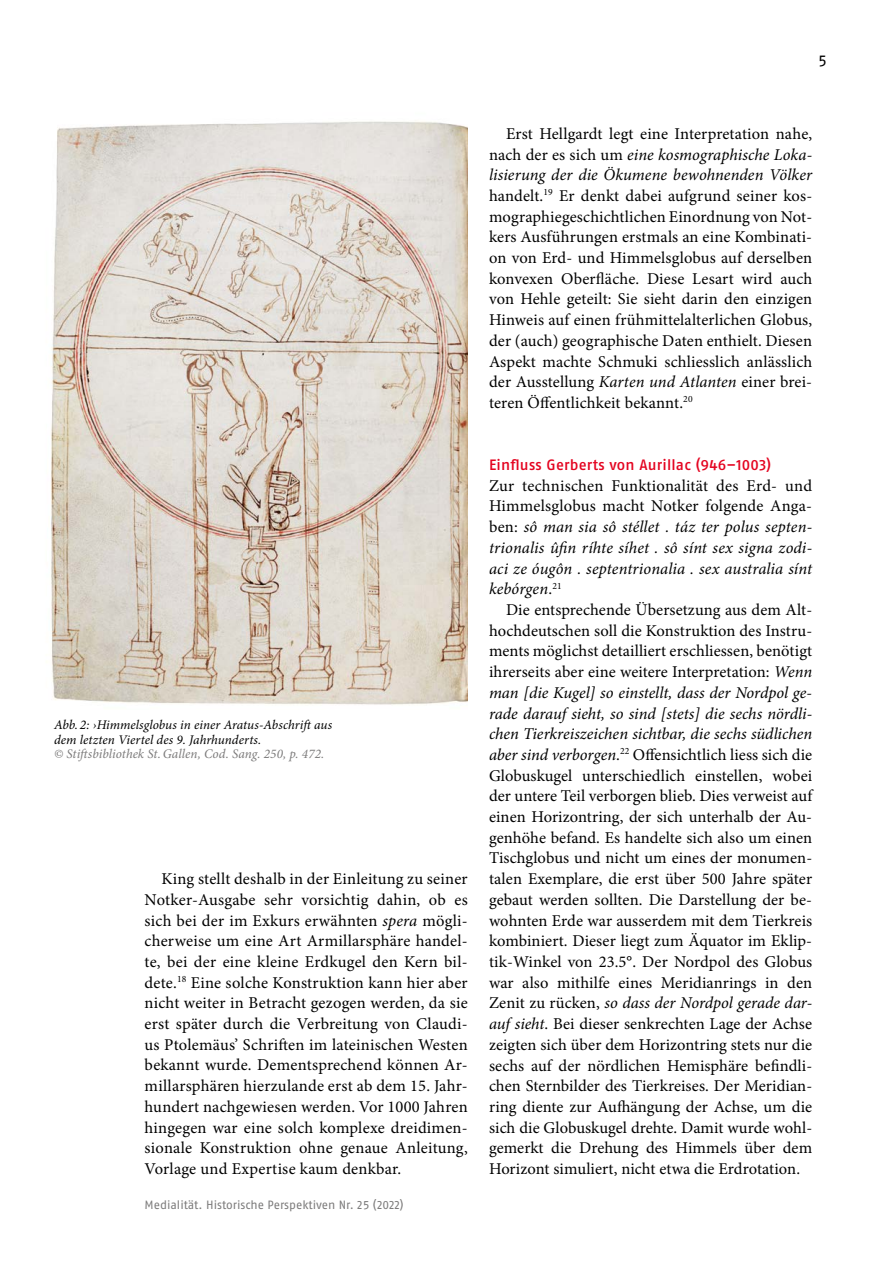
<style>
.page{position:relative;width:893px;height:1263px;background:#fff}
.page>*{position:absolute;margin:0;border:0;box-sizing:border-box;transform-origin:0 0}
.t1{font:16.5px/20.7px "Minion Pro";letter-spacing:.005em;color:#000;text-align:justify}
.t2{font:italic 16.5px/20.7px "Minion Pro";letter-spacing:.005em;color:#000;text-align:justify}
.t3{font:15.75px "Fago No Regular LF";color:#000}
.t4{font:15px "Fago No Med Lf";letter-spacing:.015em;color:#e40521}
.t5{font:italic 13.2px/14.7px "Minion Pro";color:#000}
.t6{font:italic 13.2px "Minion Pro";color:#7c7b7b}
.t7{font:12px "Fago No Regular LF Roman 3";color:#7c7b7b}
.s1{font-size:13.35px}
.s2{font-style:italic}
.s3{font-style:normal}
</style>
<div class="page">
<img style="left:51px;top:121px;width:417px;height:584px">
<p class="t3" style="left:819px;top:52px;width:10px">5</p>
<p class="t5" style="left:54px;top:717px;width:280px"><span class="s1">Abb. 2: ›</span>Himmelsglobus in einer Aratus-Abschrift aus dem letzten Viertel des 9. Jahrhunderts.</p>
<p class="t6" style="left:54px;top:745px;width:272px">© Stiftsbibliothek St.Gallen, Cod. Sang. 250, p. 472.</p>
<p class="t1" style="left:145px;top:869px;width:325px;text-indent:17px">King stellt deshalb in der Einleitung zu seiner Notker-Ausgabe sehr vorsichtig dahin, ob es sich bei der im Exkurs erwähnten <span class="s2">spera</span> mögli&shy;cherweise um eine Art Armillarsphäre handel&shy;te, bei der eine kleine Erdkugel den Kern bil&shy;dete.<sup>18</sup> Eine solche Konstruktion kann hier aber nicht weiter in Betracht gezogen werden, da sie erst später durch die Verbreitung von Claudi&shy;us Ptolemäus’ Schriften im lateinischen Westen bekannt wurde. Dementsprechend können Ar&shy;millarsphären hierzulande erst ab dem 15. Jahr&shy;hundert nachgewiesen werden. Vor 1000 Jahren hingegen war eine solch komplexe dreidimen&shy;sionale Konstruktion ohne genaue Anleitung, Vorlage und Expertise kaum denkbar.</p>
<p class="t7" style="left:145px;top:1198px;width:260px">Medialität. Historische Perspektiven Nr. 25 (2022)</p>
<p class="t1" style="left:489px;top:123px;width:325px;text-indent:17px">Erst Hellgardt legt eine Interpretation nahe, nach der es sich um <span class="s2">eine kosmographische Loka&shy;lisierung der die Ökumene bewohnenden Völker </span>handelt.<sup>19</sup> Er denkt dabei aufgrund seiner kos&shy;mographiegeschichtlichen Einordnung von Not&shy;kers Ausführungen erstmals an eine Kombinati&shy;on von Erd- und Himmelsglobus auf derselben konvexen Oberfläche. Diese Lesart wird auch von Hehle geteilt: Sie sieht darin den einzigen Hinweis auf einen frühmittelalterlichen Globus, der (auch) geographische Daten enthielt. Diesen Aspekt machte Schmuki schliesslich anlässlich der Ausstellung <span class="s2">Karten und Atlanten</span> einer brei&shy;teren Öffentlichkeit bekannt.<sup>20</sup></p>
<p class="t4" style="left:489px;top:456px;width:284px">Einfluss Gerberts von Aurillac (946–1003)</p>
<p class="t2" style="left:489px;top:475px;width:325px"><span class="s3">Zur technischen Funktionalität des Erd- und Himmelsglobus macht Notker folgende Anga&shy;ben:</span> sô man sia sô stéllet . táz ter polus septen&shy;trionalis ûfin ríhte síhet . sô sínt sex signa zodi&shy;aci ze óugôn . septentrionalia . sex australia sínt kebórgen<span class="s3">.</span><sup>21</sup></p>
<p class="t1" style="left:489px;top:599px;width:325px;text-indent:17px">Die entsprechende Übersetzung aus dem Alt&shy;hochdeutschen soll die Konstruktion des Instru&shy;ments möglichst detailliert erschliessen, benötigt ihrerseits aber eine weitere Interpretation: <span class="s2">Wenn man [die Kugel] so einstellt, dass der Nordpol ge&shy;rade darauf sieht, so sind [stets] die sechs nördli&shy;chen Tierkreiszeichen sichtbar, die sechs südlichen aber sind verborgen</span>.<sup>22</sup> Offensichtlich liess sich die Globuskugel unterschiedlich einstellen, wobei der untere Teil verborgen blieb. Dies verweist auf einen Horizontring, der sich unterhalb der Au&shy;genhöhe befand. Es handelte sich also um einen Tischglobus und nicht um eines der monumen&shy;talen Exemplare, die erst über 500 Jahre später gebaut werden sollten. Die Darstellung der be&shy;wohnten Erde war ausserdem mit dem Tierkreis kombiniert. Dieser liegt zum Äquator im Eklip&shy;tik-Winkel von 23.5°. Der Nordpol des Globus war also mithilfe eines Meridianrings in den Zenit zu rücken, <span class="s2">so dass der Nordpol gerade dar&shy;auf sieht</span>. Bei dieser senkrechten Lage der Achse zeigten sich über dem Horizontring stets nur die sechs auf der nördlichen Hemisphäre befindli&shy;chen Sternbilder des Tierkreises. Der Meridian&shy;ring diente zur Aufhängung der Achse, um die sich die Globuskugel drehte. Damit wurde wohl&shy;gemerkt die Drehung des Himmels über dem Horizont simuliert, nicht etwa die Erdrotation.</p>
</div>
